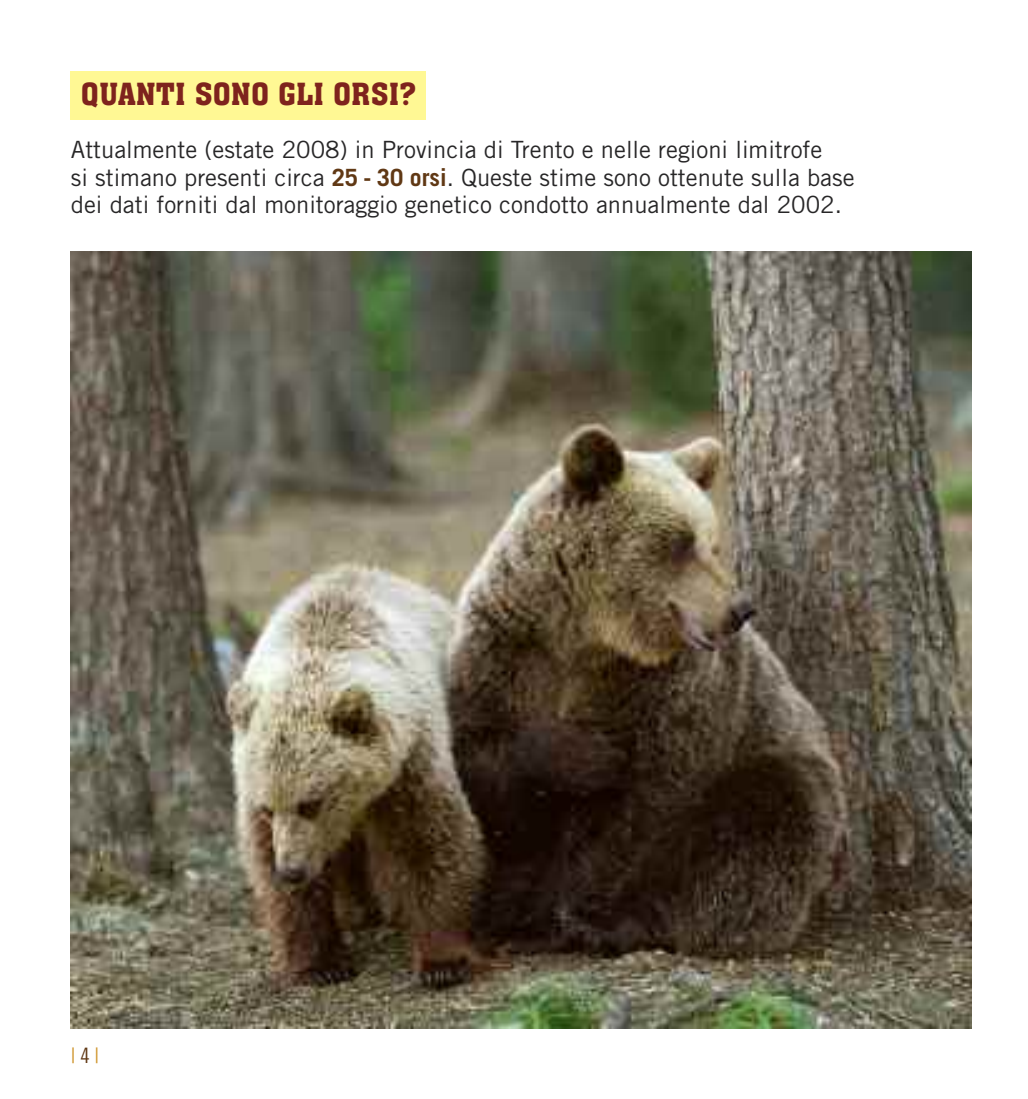
<style>
.page{position:relative;width:1028px;height:1099px;background:#fff}
.page>*{position:absolute;margin:0;border:0;box-sizing:border-box;transform-origin:0 0}
.t1{font:30px "Aachen BT";color:#7e231d}
.t2{font:23.75px/27.5px "Trade Gothic";color:#272627}
.t3{font:21.25px "Trade Gothic Cond Eighteen";color:#d19833}
.s1{font-weight:700;color:#603814}
.s2{color:#603814}
</style>
<div class="page">
<img style="left:71px;top:252px;width:900px;height:776px">
<div style="left:71px;top:71px;width:355px;height:49px;background:#fff894"></div>
<p class="t1" style="left:81px;top:82px;width:337px">QUANTI SONO GLI ORSI?</p>
<p class="t2" style="left:71px;top:138px;width:785px">Attualmente (estate 2008) in Provincia di Trento e nelle regioni limitrofe<br>si stimano presenti circa <span class="s1">25 - 30 orsi</span>. Queste stime sono ottenute sulla base dei dati forniti dal monitoraggio genetico condotto annualmente dal 2002.</p>
<p class="t3" style="left:71px;top:1047px;width:30px">|<span class="s2">4</span>|</p>
</div>
